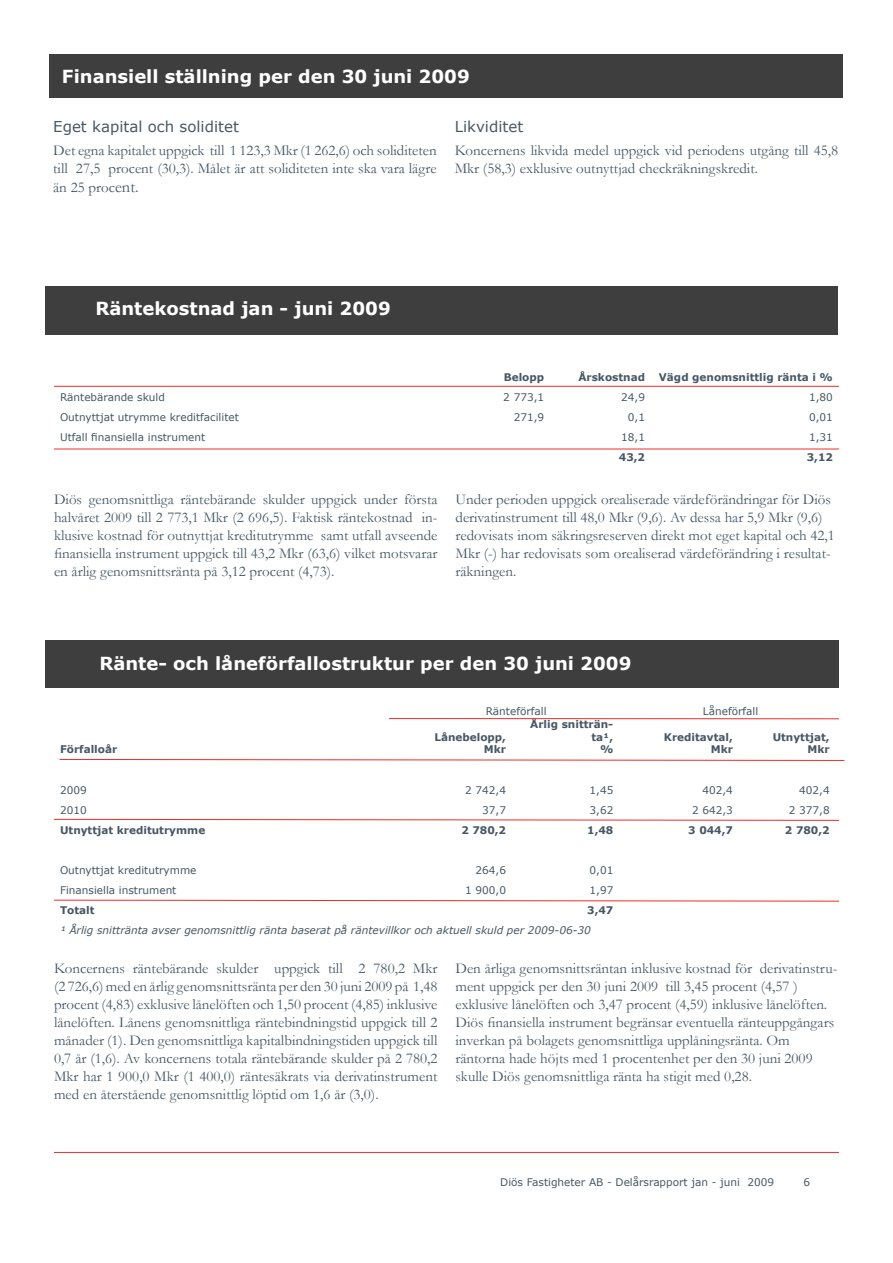
<style>
.page{position:relative;width:893px;height:1263px;background:#fff}
.page>*{position:absolute;margin:0;border:0;box-sizing:border-box;transform-origin:0 0}
.t1{font:700 18px "Verdana";color:#fff}
.t2{font:15px/18px "Garamond";color:#475865}
.t3{font:15px "Verdana";color:#475865}
.t4{font:10.5px "Verdana";color:#475865}
.t5{font:700 10.5px/12.6px "Verdana";color:#475865;text-align:right}
.t6{font:italic 10.5px "Verdana";color:#475865}
.s1{font-size:16.5px}
</style>
<div class="page">
<hr style="left:54px;top:1152px;width:785px;height:1px;background:#ee2d28">
<div style="left:45px;top:286px;width:793px;height:48px;background:#3e3e3f"></div>
<hr style="left:389px;top:718px;width:450px;height:1px;background:#ee2d28">
<svg style="left:59px;top:759px;width:786px;height:2px;background:#f69593"></svg>
<svg style="left:54px;top:819px;width:785px;height:2px;background:#f69693"></svg>
<div style="left:50px;top:54px;width:793px;height:44px;background:#3e3e3f"></div>
<hr style="left:54px;top:386px;width:785px;height:1px;background:#ee2d28">
<hr style="left:54px;top:449px;width:785px;height:1px;background:#ee2d28">
<div style="left:45px;top:641px;width:794px;height:46px;background:#3e3e3f"></div>
<svg style="left:54px;top:899px;width:785px;height:3px"></svg>
<p class="t1" style="left:62px;top:65px;width:409px">Finansiell ställning per den 30 juni 2009</p>
<p class="t3" style="left:53px;top:117px;width:187px">Eget kapital och soliditet</p>
<p class="t2" style="left:53px;top:141px;width:385px">Det egna kapitalet uppgick till 1 123,3 Mkr (1 262,6) och soliditeten till 27,5 procent (30,3). Målet är att soliditeten inte ska vara lägre</p>
<p class="t2" style="left:53px;top:178px;width:87px">än 25 proc<span class="s1">ent.</span></p>
<p class="t3" style="left:455px;top:117px;width:70px">Likviditet</p>
<p class="t2" style="left:455px;top:141px;width:385px">Koncernens likvida medel uppgick vid periodens utgång till 45,8<br>Mkr (58,3) exklusive outnyttjad checkräkningskredit.</p>
<p class="t1" style="left:95px;top:297px;width:297px">Räntekostnad jan - juni 2009</p>
<p class="t5" style="left:504px;top:370px;width:42px">Belopp</p>
<p class="t5" style="left:578px;top:370px;width:68px">Årskostnad</p>
<p class="t5" style="left:659px;top:370px;width:176px">Vägd genomsnittlig ränta i %</p>
<p class="t4" style="left:60px;top:390px;width:106px">Räntebärande skuld</p>
<p class="t4" style="left:503px;top:390px;width:42px">2 773,1</p>
<p class="t4" style="left:621px;top:390px;width:25px">24,9</p>
<p class="t4" style="left:809px;top:390px;width:25px">1,80</p>
<p class="t4" style="left:60px;top:410px;width:180px">Outnyttjat utrymme kreditfacilitet</p>
<p class="t4" style="left:514px;top:410px;width:32px">271,9</p>
<p class="t4" style="left:628px;top:410px;width:19px">0,1</p>
<p class="t4" style="left:809px;top:410px;width:25px">0,01</p>
<p class="t4" style="left:60px;top:430px;width:147px">Utfall finansiella instrument</p>
<p class="t4" style="left:621px;top:430px;width:25px">18,1</p>
<p class="t4" style="left:809px;top:430px;width:25px">1,31</p>
<p class="t5" style="left:619px;top:450px;width:28px">43,2</p>
<p class="t5" style="left:807px;top:450px;width:28px">3,12</p>
<p class="t2" style="left:54px;top:490px;width:385px;text-align:justify">Diös genomsnittliga räntebärande skulder uppgick under första halvåret 2009 till 2 773,1 Mkr (2 696,5). Faktisk räntekostnad in&shy;klusive kostnad för outnyttjat kreditutrymme samt utfall avseende finansiella instrument uppgick till 43,2 Mkr (63,6) vilket motsvarar en årlig genomsnittsränta på 3,12 procent (4,73).</p>
<p class="t2" style="left:455px;top:490px;width:381px">Under perioden uppgick orealiserade värdeförändringar för Diös derivatinstrument till 48,0 Mkr (9,6). Av dessa har 5,9 Mkr (9,6) redovisats inom säkringsreserven direkt mot eget kapital och 42,1<br>Mkr (-) har redovisats som orealiserad värdeförändring i resultat&shy;räkningen.</p>
<p class="t1" style="left:99px;top:652px;width:534px">Ränte- och låneförfallostruktur per den 30 juni 2009</p>
<p class="t5" style="left:60px;top:743px;width:59px">Förfalloår</p>
<p class="t4" style="left:486px;top:705px;width:62px">Ränteförfall</p>
<p class="t4" style="left:703px;top:705px;width:57px">Låneförfall</p>
<p class="t5" style="left:434px;top:730px;width:73px">Lånebelopp,<br>Mkr</p>
<p class="t5" style="left:530px;top:718px;width:85px">Årlig snitträn&shy;ta¹,<br>%</p>
<p class="t5" style="left:664px;top:730px;width:71px">Kreditavtal,<br>Mkr</p>
<p class="t5" style="left:773px;top:730px;width:59px">Utnyttjat,<br>Mkr</p>
<p class="t4" style="left:60px;top:783px;width:28px">2009</p>
<p class="t4" style="left:465px;top:783px;width:42px">2 742,4</p>
<p class="t4" style="left:589px;top:783px;width:25px">1,45</p>
<p class="t4" style="left:702px;top:783px;width:32px">402,4</p>
<p class="t4" style="left:799px;top:783px;width:32px">402,4</p>
<p class="t4" style="left:60px;top:803px;width:28px">2010</p>
<p class="t4" style="left:482px;top:803px;width:25px">37,7</p>
<p class="t4" style="left:589px;top:803px;width:25px">3,62</p>
<p class="t4" style="left:692px;top:803px;width:42px">2 642,3</p>
<p class="t4" style="left:789px;top:803px;width:42px">2 377,8</p>
<p class="t5" style="left:60px;top:823px;width:147px">Utnyttjat kreditutrymme</p>
<p class="t5" style="left:461px;top:823px;width:46px">2 780,2</p>
<p class="t5" style="left:587px;top:823px;width:28px">1,48</p>
<p class="t5" style="left:688px;top:823px;width:46px">3 044,7</p>
<p class="t5" style="left:785px;top:823px;width:46px">2 780,2</p>
<p class="t4" style="left:60px;top:863px;width:138px">Outnyttjat kreditutrymme</p>
<p class="t4" style="left:476px;top:863px;width:32px">264,6</p>
<p class="t4" style="left:590px;top:863px;width:25px">0,01</p>
<p class="t4" style="left:60px;top:883px;width:118px">Finansiella instrument</p>
<p class="t4" style="left:465px;top:883px;width:42px">1 900,0</p>
<p class="t4" style="left:590px;top:883px;width:25px">1,97</p>
<p class="t5" style="left:60px;top:903px;width:36px">Totalt</p>
<p class="t5" style="left:587px;top:903px;width:28px">3,47</p>
<p class="t6" style="left:60px;top:923px;width:532px">¹ Årlig snittränta avser genomsnittlig ränta baserat på räntevillkor och aktuell skuld per 2009-06-30</p>
<p class="t2" style="left:54px;top:959px;width:385px;text-align:justify">Koncernens räntebärande skulder uppgick till 2 780,2 Mkr (2 726,6) med en årlig genomsnittsränta per den 30 juni 2009 på 1,48 procent (4,83) exklusive lånelöften och 1,50 procent (4,85) inklusive lånelöften. Lånens genomsnittliga räntebindningstid uppgick till 2 månader (1). Den genomsnittliga kapitalbindningstiden uppgick till 0,7 år (1,6). Av koncernens totala räntebärande skulder på 2 780,2<br>Mkr har 1 900,0 Mkr (1 400,0) räntesäkrats via derivatinstrument med en återstående genomsnittlig löptid om 1,6 år (3,0).</p>
<p class="t2" style="left:455px;top:959px;width:383px">Den årliga genomsnittsräntan inklusive kostnad för derivatinstru&shy;ment uppgick per den 30 juni 2009 till 3,45 procent (4,57 ) exklusive lånelöften och 3,47 procent (4,59) inklusive lånelöften.<br>Diös finansiella instrument begränsar eventuella ränteuppgångars inverkan på bolagets genomsnittliga upplåningsränta. Om räntorna hade höjts med 1 procentenhet per den 30 juni 2009 skulle Diös genomsnittliga ränta ha stigit med 0,28.</p>
<p class="t4" style="left:500px;top:1176px;width:275px">Diös Fastigheter AB - Delårsrapport jan - juni 2009</p>
<p class="t4" style="left:804px;top:1176px;width:8px">6</p>
</div>
